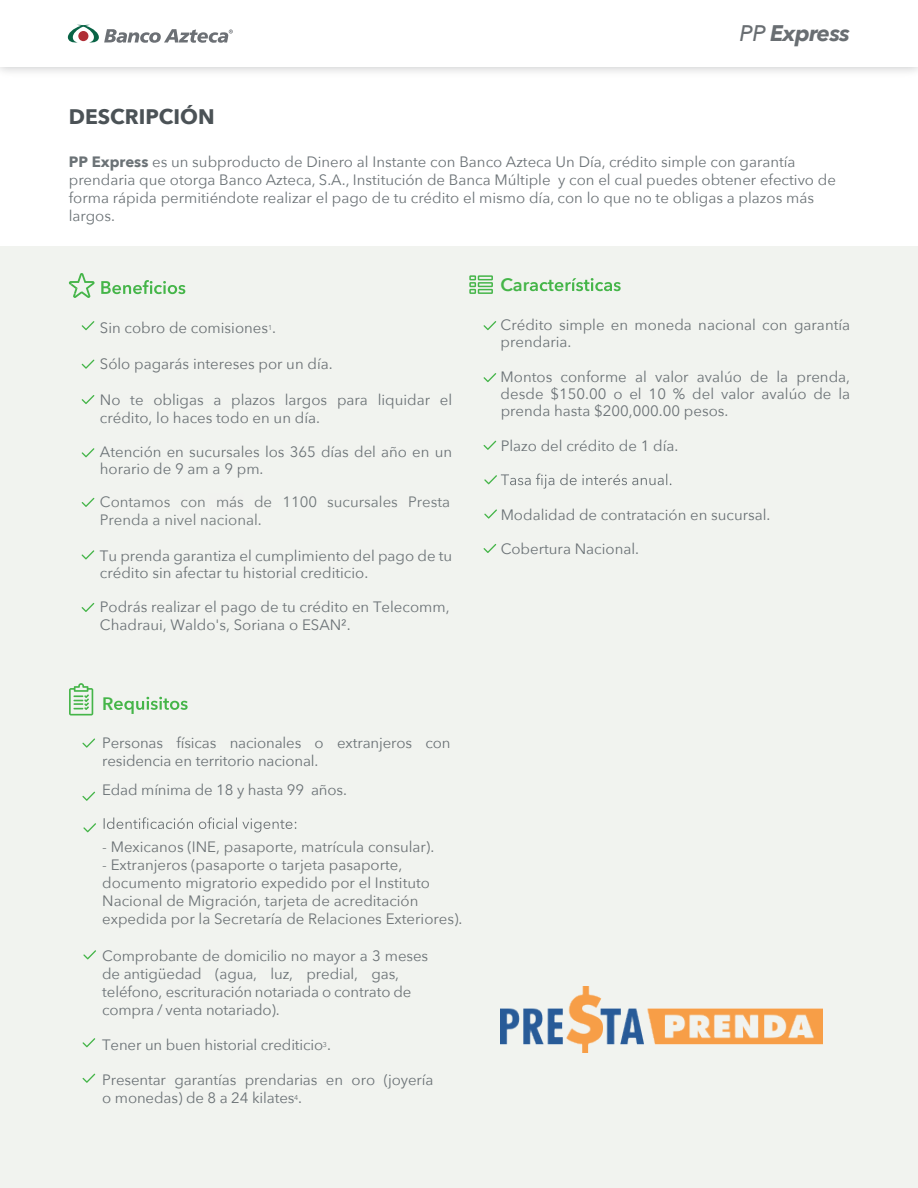
<style>
.page{position:relative;width:918px;height:1188px;background:#fff}
.page>*{position:absolute;margin:0;border:0;box-sizing:border-box;transform-origin:0 0}
.t1{font:italic 700 22.5px "Avenir Next";letter-spacing:-.025em;color:#696e72}
.t2{font:700 21px "Avenir Next";color:#4b5256}
.t3{font:600 18px "Avenir Next";color:#45b549}
.t4{font:15px/18px "Avenir Next";color:#6b7276}
.t5{font:15px/18px "Avenir Next";color:#6c7275}
.t6{font:15px/18px "Avenir Next";color:#70777a}
.t7{font:15px "Avenir Next";color:#6b7175}
.s1{font-weight:500}
.s2{font-weight:700}
.s3{color:#6b7175}
</style>
<div class="page">
<div style="left:0;top:246px;width:918px;height:942px;background:#f1f3ef"></div>
<svg style="left:101px;top:280px;width:84px;height:14px"></svg>
<svg style="left:69px;top:273px;width:26px;height:25px"></svg>
<svg style="left:82px;top:321px;width:12px;height:9px"></svg>
<svg style="left:484px;top:321px;width:12px;height:9px"></svg>
<svg style="left:484px;top:373px;width:12px;height:9px"></svg>
<svg style="left:484px;top:441px;width:12px;height:9px"></svg>
<svg style="left:484px;top:544px;width:12px;height:9px"></svg>
<svg style="left:484px;top:509px;width:13px;height:10px"></svg>
<svg style="left:82px;top:448px;width:12px;height:9px"></svg>
<svg style="left:82px;top:395px;width:12px;height:9px"></svg>
<svg style="left:82px;top:360px;width:12px;height:9px"></svg>
<svg style="left:82px;top:550px;width:12px;height:9px"></svg>
<svg style="left:82px;top:603px;width:12px;height:9px"></svg>
<svg style="left:82px;top:498px;width:12px;height:9px"></svg>
<svg style="left:530px;top:278px;width:91px;height:13px"></svg>
<svg style="left:484px;top:474px;width:187px;height:15px"></svg>
<svg style="left:82px;top:738px;width:13px;height:10px"></svg>
<svg style="left:82px;top:792px;width:13px;height:9px"></svg>
<svg style="left:83px;top:950px;width:13px;height:9px"></svg>
<svg style="left:83px;top:1038px;width:12px;height:9px"></svg>
<svg style="left:83px;top:1074px;width:12px;height:9px"></svg>
<svg style="left:69px;top:683px;width:24px;height:32px"></svg>
<svg style="left:469px;top:275px;width:24px;height:19px"></svg>
<img style="left:501px;top:987px;width:322px;height:66px">
<svg style="left:67px;top:25px;width:166px;height:18px"></svg>
<svg style="left:83px;top:823px;width:13px;height:9px"></svg>
<svg style="left:114px;top:697px;width:74px;height:17px"></svg>
<svg style="left:104px;top:817px;width:192px;height:15px"></svg>
<h1 class="t1" style="left:740px;top:14px;width:112px"><span class="s1">PP</span> Express</h1>
<h2 class="t2" style="left:69px;top:99px;width:147px">DESCRIPCIÓN</h2>
<p class="t4" style="left:69px;top:152px;width:769px"><span class="s2">PP Express</span> es un subproducto de Dinero al Instante con Banco Azteca Un Día, crédito simple con garantía prendaria que otorga Banco Azteca, S.A., Institución de Banca Múltiple y con el cual puedes obtener efectivo de forma rápida permitiéndote realizar el pago de tu crédito el mismo día, con lo que no te obligas a plazos más largos.</p>
<p class="t7" style="left:100px;top:316px;width:178px">Sin cobro de comisiones<sup>1</sup>.</p>
<p class="t7" style="left:100px;top:352px;width:234px">Sólo pagarás intereses por un día.</p>
<p class="t4" style="left:100px;top:390px;width:354px">No te obligas a plazos largos para liquidar el crédito, lo haces todo en un día.</p>
<p class="t4" style="left:100px;top:443px;width:354px;line-height:17.2px">Atención en sucursales los 365 días del año en un horario de 9 am a 9 pm.</p>
<p class="t4" style="left:207px;top:494px;width:36px">1123</p>
<p class="t6" style="left:100px;top:493px;width:352px">Contamos con más de 1100 sucursales Presta<br>Prenda a nivel nacional.</p>
<p class="t4" style="left:100px;top:546px;width:354px;line-height:17.2px">Tu prenda garantiza el cumplimiento del pago de tu crédito sin afectar tu historial crediticio.</p>
<p class="t4" style="left:100px;top:598px;width:351px">Podrás realizar el pago de tu crédito en Telecomm,<br>Chadraui, Waldo's, Soriana o ESAN².</p>
<p class="t3" style="left:102px;top:688px;width:13px">R</p>
<p class="t4" style="left:102px;top:734px;width:350px;line-height:17.2px">Personas físicas nacionales o extranjeros con residencia en territorio nacional.</p>
<p class="t4" style="left:102px;top:780px;width:246px">Edad mínima de 18 y hasta 99 años.</p>
<p class="t5" style="left:102px;top:837px;width:334px">- Mexicanos (INE, pasaporte, matrícula consular).</p>
<p class="t5" style="left:102px;top:855px;width:362px">- Extranjeros (pasaporte o tarjeta pasaporte, documento migratorio expedido por el Instituto Nacional de Migración, tarjeta de acreditación expedida por la Secretaría de Relaciones Exteriores).</p>
<p class="t4" style="left:102px;top:946px;width:328px">Comprobante de domicilio no mayor a 3 meses de antigüedad (agua, luz, predial, gas, teléfono, escrituración notariada o contrato de compra / venta notariado).</p>
<p class="t4" style="left:102px;top:1035px;width:230px">Tener un buen historial crediticio<sup>3</sup><span class="s3">.</span></p>
<p class="t4" style="left:102px;top:1070px;width:333px">Presentar garantías prendarias en oro (joyería o monedas) de 8 a 24 kilates<sup>4</sup><span class="s3">.</span></p>
<p class="t3" style="left:501px;top:269px;width:30px">Car</p>
<p class="t4" style="left:501px;top:315px;width:351px;line-height:17.2px">Crédito simple en moneda nacional con garantía prendaria.</p>
<p class="t4" style="left:501px;top:367px;width:351px;line-height:17.2px;text-align:justify">Montos conforme al valor avalúo de la prenda, desde $150.00 o el 10 % del valor avalúo de la prenda hasta $200,000.00 pesos.</p>
<p class="t4" style="left:501px;top:436px;width:179px">Plazo del crédito de 1 día.</p>
<p class="t4" style="left:501px;top:505px;width:271px">Modalidad de contratación en sucursal.</p>
<p class="t4" style="left:501px;top:539px;width:140px">Cobertura Nacional.</p>
</div>
